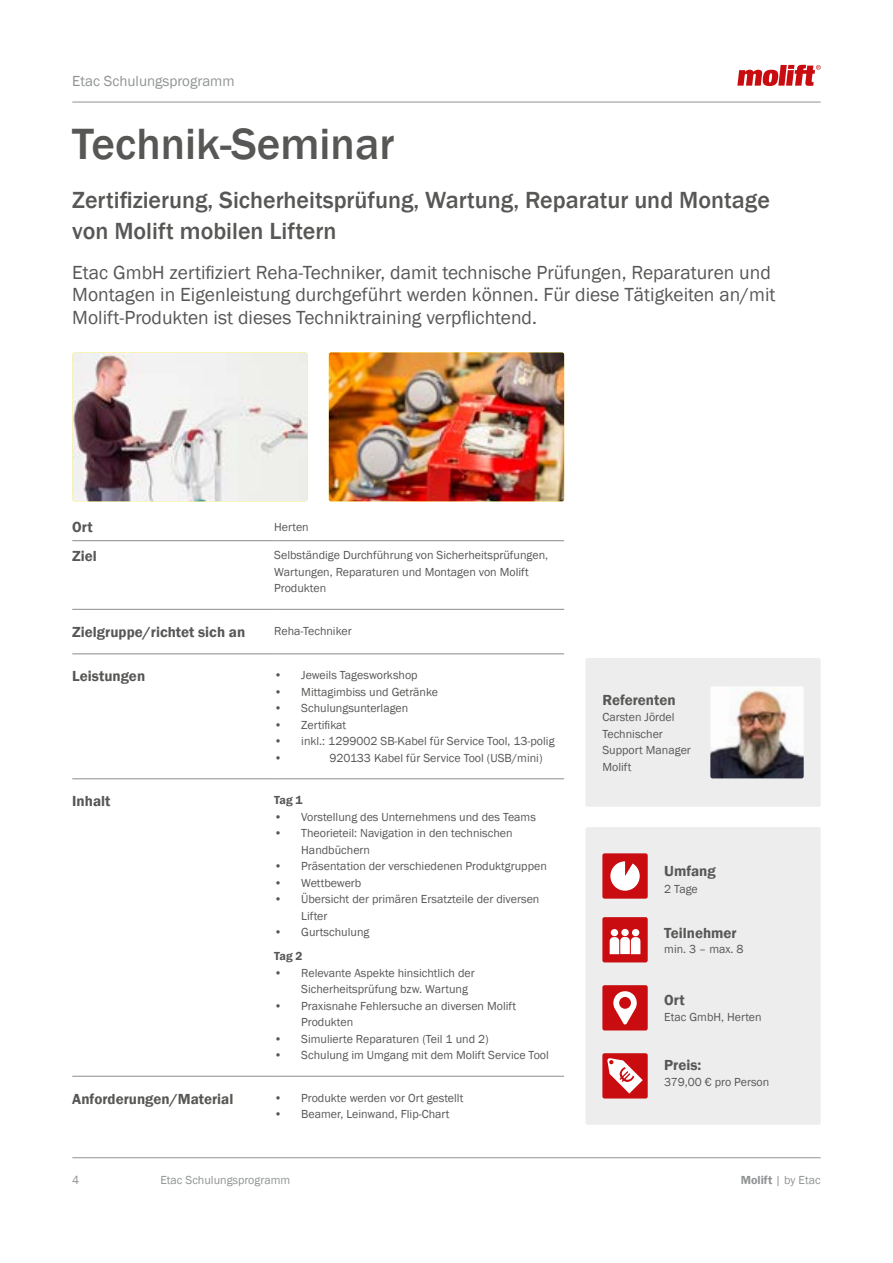
<style>
.page{position:relative;width:893px;height:1263px;background:#fff}
.page>*{position:absolute;margin:0;border:0;box-sizing:border-box;transform-origin:0 0}
.t1{font:500 45px "Franklin Gothic";color:#575756}
.t2{font:500 24px/31.5px "Franklin Gothic";color:#575756}
.t3{font:19.5px/22.5px "Franklin Gothic";color:#575756}
.t4{font:600 15px "Franklin Gothic";color:#575756}
.t5{font:15px "Franklin Gothic";color:#909394}
.t6{font:12px/16.5px "Franklin Gothic";color:#575756}
.t7{font:12px "Franklin Gothic";color:#909394}
.t8{font:600 12px "Franklin Gothic";letter-spacing:-.025em;color:#575756}
.s1{font-weight:600}
</style>
<div class="page">
<hr style="left:72px;top:102px;width:749px;height:1px;background:#909394">
<hr style="left:72px;top:1157px;width:749px;height:1px;background:#909394">
<svg style="left:737px;top:65px;width:84px;height:21px"></svg>
<img style="left:72px;top:352px;width:236px;height:149px">
<img style="left:329px;top:352px;width:235px;height:149px">
<hr style="left:72px;top:609px;width:202px;height:1px;background:#909394">
<hr style="left:274px;top:609px;width:290px;height:1px;background:#909394">
<hr style="left:72px;top:653px;width:202px;height:1px;background:#909394">
<hr style="left:274px;top:653px;width:290px;height:1px;background:#909394">
<hr style="left:72px;top:778px;width:202px;height:1px;background:#909394">
<hr style="left:274px;top:778px;width:290px;height:1px;background:#909394">
<hr style="left:72px;top:1076px;width:202px;height:1px;background:#909394">
<hr style="left:274px;top:1076px;width:290px;height:1px;background:#909394">
<hr style="left:72px;top:540px;width:202px;height:1px;background:#909394">
<hr style="left:274px;top:540px;width:290px;height:1px;background:#909394">
<div style="left:585px;top:827px;width:236px;height:298px;background:#ededed;border-radius:2px"></div>
<div style="left:602px;top:853px;width:46px;height:46px;background:#c90c0f;border-radius:2px"></div>
<svg style="left:610px;top:861px;width:30px;height:30px"></svg>
<div style="left:602px;top:917px;width:46px;height:45px;background:#c90c0f;border-radius:2px"></div>
<svg style="left:610px;top:929px;width:30px;height:25px"></svg>
<div style="left:602px;top:985px;width:46px;height:45px;background:#c90c0f;border-radius:2px"></div>
<svg style="left:613px;top:991px;width:24px;height:34px"></svg>
<div style="left:602px;top:1053px;width:46px;height:45px;background:#c90c0f;border-radius:2px"></div>
<svg style="left:607px;top:1058px;width:36px;height:35px"></svg>
<div style="left:585px;top:658px;width:236px;height:149px;background:#ededed;border-radius:2px"></div>
<img style="left:710px;top:686px;width:94px;height:92px">
<p class="t5" style="left:72px;top:72px;width:164px">Etac Schulungsprogramm</p>
<h1 class="t1" style="left:72px;top:116px;width:324px">Technik-Seminar</h1>
<h2 class="t2" style="left:72px;top:184px;width:699px">Zertifizierung, Sicherheitsprüfung, Wartung, Reparatur und Montage von Molift mobilen Liftern</h2>
<p class="t3" style="left:72px;top:261px;width:705px">Etac GmbH zertifiziert Reha-Techniker, damit technische Prüfungen, Reparaturen und<br>Montagen in Eigenleistung durchgeführt werden können. Für diese Tätigkeiten an/mit<br>Molift-Produkten ist dieses Techniktraining verpflichtend.</p>
<p class="t4" style="left:72px;top:518px;width:22px">Ort</p>
<p class="t6" style="left:274px;top:519px;width:36px">Herten</p>
<p class="t4" style="left:72px;top:547px;width:26px">Ziel</p>
<p class="t6" style="left:274px;top:547px;width:275px">Selbständige Durchführung von Sicherheitsprüfungen,<br>Wartungen, Reparaturen und Montagen von Molift<br>Produkten</p>
<p class="t4" style="left:72px;top:623px;width:175px">Zielgruppe/richtet sich an</p>
<p class="t6" style="left:274px;top:623px;width:79px">Reha-Techniker</p>
<p class="t4" style="left:72px;top:667px;width:74px">Leistungen</p>
<p class="t6" style="left:274px;top:667px;width:145px">• Jeweils Tagesworkshop</p>
<p class="t6" style="left:274px;top:684px;width:165px">• Mittagimbiss und Getränke</p>
<p class="t6" style="left:274px;top:700px;width:136px">• Schulungsunterlagen</p>
<p class="t6" style="left:274px;top:717px;width:74px">• Zertifikat</p>
<p class="t6" style="left:274px;top:733px;width:282px">• inkl.: 1299002 SB-Kabel für Service Tool, 13-polig •</p>
<p class="t6" style="left:329px;top:750px;width:215px">920133 Kabel für Service Tool (USB/mini)</p>
<p class="t4" style="left:72px;top:792px;width:40px">Inhalt</p>
<p class="t8" style="left:274px;top:793px;width:30px">Tag 1</p>
<p class="t6" style="left:274px;top:809px;width:263px">• Vorstellung des Unternehmens und des Teams</p>
<p class="t6" style="left:301px;top:825px;width:213px;text-indent:-27px">• Theorieteil: Navigation in den technischen<br>Handbüchern</p>
<p class="t6" style="left:274px;top:858px;width:274px">• Präsentation der verschiedenen Produktgruppen</p>
<p class="t6" style="left:274px;top:875px;width:89px">• Wettbewerb</p>
<p class="t6" style="left:301px;top:891px;width:240px;text-indent:-27px">• Übersicht der primären Ersatzteile der diversen<br>Lifter</p>
<p class="t6" style="left:274px;top:924px;width:97px">• Gurtschulung</p>
<p class="t8" style="left:274px;top:949px;width:30px">Tag 2</p>
<p class="t6" style="left:301px;top:965px;width:175px;text-indent:-27px">• Relevante Aspekte hinsichtlich der<br>Sicherheitsprüfung bzw. Wartung</p>
<p class="t6" style="left:301px;top:998px;width:216px;text-indent:-27px">• Praxisnahe Fehlersuche an diversen Molift<br>Produkten</p>
<p class="t6" style="left:274px;top:1031px;width:216px">• Simulierte Reparaturen (Teil 1 und 2)</p>
<p class="t6" style="left:274px;top:1047px;width:276px">• Schulung im Umgang mit dem Molift Service Tool</p>
<p class="t4" style="left:72px;top:1089px;width:163px">Anforderungen/Material</p>
<p class="t6" style="left:274px;top:1090px;width:191px">• Produkte werden vor Ort gestellt</p>
<p class="t6" style="left:274px;top:1106px;width:177px">• Beamer, Leinwand, Flip-Chart</p>
<p class="t4" style="left:602px;top:690px;width:75px">Referenten</p>
<p class="t6" style="left:602px;top:709px;width:90px">Carsten Jördel<br>Technischer<br>Support Manager<br>Molift</p>
<p class="t4" style="left:664px;top:862px;width:53px">Umfang</p>
<p class="t6" style="left:664px;top:880px;width:35px">2 Tage</p>
<p class="t4" style="left:664px;top:923px;width:74px">Teilnehmer</p>
<p class="t6" style="left:664px;top:940px;width:81px">min. 3 – max. 8</p>
<p class="t4" style="left:664px;top:990px;width:22px">Ort</p>
<p class="t6" style="left:664px;top:1009px;width:99px">Etac GmbH, Herten</p>
<p class="t4" style="left:664px;top:1056px;width:39px">Preis:</p>
<p class="t6" style="left:664px;top:1074px;width:107px">379,00 € pro Person</p>
<p class="t7" style="left:72px;top:1173px;width:9px">4</p>
<p class="t7" style="left:160px;top:1173px;width:131px">Etac Schulungsprogramm</p>
<p class="t7" style="left:741px;top:1173px;width:81px"><span class="s1">Molift</span> | by Etac</p>
</div>
